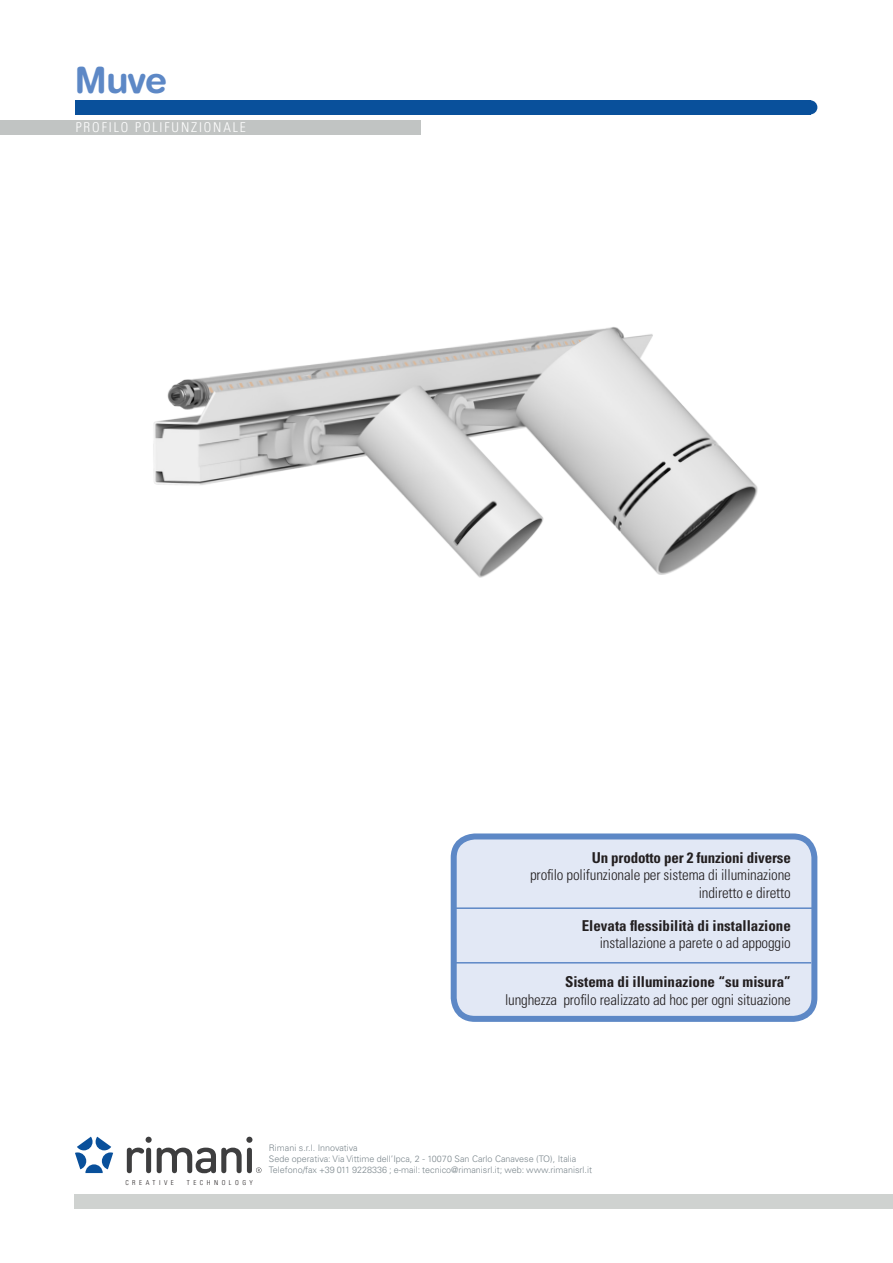
<style>
.page{position:relative;width:893px;height:1263px;background:#fff}
.page>*{position:absolute;margin:0;border:0;box-sizing:border-box;transform-origin:0 0}
.t1{font:700 36px "Helvetica Rounded LT Std";color:#5d88c6}
.t2{font:300 condensed 15px/18px "Univers LT Std";letter-spacing:-.01em;color:#231f20;text-align:right}
.t3{font:700 condensed 15px "Univers LT Std";color:#231f20}
.t4{font:300 condensed 13.5px "Univers LT Std";letter-spacing:.14em;color:#fff}
.t5{font:300 9px "Univers LT Std";color:#7c878d}
.t6{font:300 condensed 6.75px "Univers LT Std";letter-spacing:.52em;color:#231f20}
</style>
<div class="page">
<div style="left:75px;top:1194px;width:818px;height:15px;background:#cfd2d0"></div>
<div style="left:0;top:120px;width:421px;height:14px;background:#c1c4c3"></div>
<div style="left:803px;top:100px;width:14px;height:14px;background:#09509b;border-radius:50%"></div>
<div style="left:75px;top:100px;width:736px;height:14px;background:#09509b"></div>
<div style="left:454px;top:836px;width:360px;height:183px;background:#e2e8f5;border-radius:21px"></div>
<div style="left:451px;top:833px;width:366px;height:189px;border:6px solid #5d88c6;border-radius:21px"></div>
<hr style="left:455px;top:907px;width:357px;height:2px;background:#5d88c6">
<hr style="left:455px;top:962px;width:356px;height:1px;background:#5d88c6">
<svg style="left:75px;top:1137px;width:38px;height:36px"></svg>
<svg style="left:127px;top:1137px;width:134px;height:36px"></svg>
<img style="left:153px;top:327px;width:605px;height:251px">
<p class="t1" style="left:75px;top:58px;width:94px">Muve</p>
<p class="t4" style="left:76px;top:119px;width:172px">PROFILO POLIFUNZIONALE</p>
<p class="t3" style="left:592px;top:848px;width:201px">Un prodotto per 2 funzioni diverse</p>
<p class="t2" style="left:530px;top:865px;width:262px">profilo polifunzionale per sistema di illuminazione indiretto e diretto</p>
<p class="t2" style="left:600px;top:934px;width:193px">installazione a parete o ad appoggio</p>
<p class="t3" style="left:582px;top:916px;width:211px">Elevata flessibilità di installazione</p>
<p class="t3" style="left:565px;top:973px;width:227px">Sistema di illuminazione “su misura”</p>
<p class="t2" style="left:505px;top:990px;width:287px">lunghezza profilo realizzato ad hoc per ogni situazione</p>
<p class="t6" style="left:125px;top:1178px;width:50px">CREATIVE</p>
<p class="t6" style="left:187px;top:1178px;width:68px">TECHNOLOGY</p>
<p class="t5" style="left:269px;top:1143px;width:90px">Rimani s.r.l. Innovativa</p>
<p class="t5" style="left:269px;top:1153px;width:309px">Sede operativa: Via Vittime dell’Ipca, 2 - 10070 San Carlo Canavese (TO), Italia</p>
<p class="t5" style="left:269px;top:1164px;width:325px">Telefono/fax +39 011 9228336 ; e-mail: tecnico@rimanisrl.it; web: www.rimanisrl.it</p>
</div>
